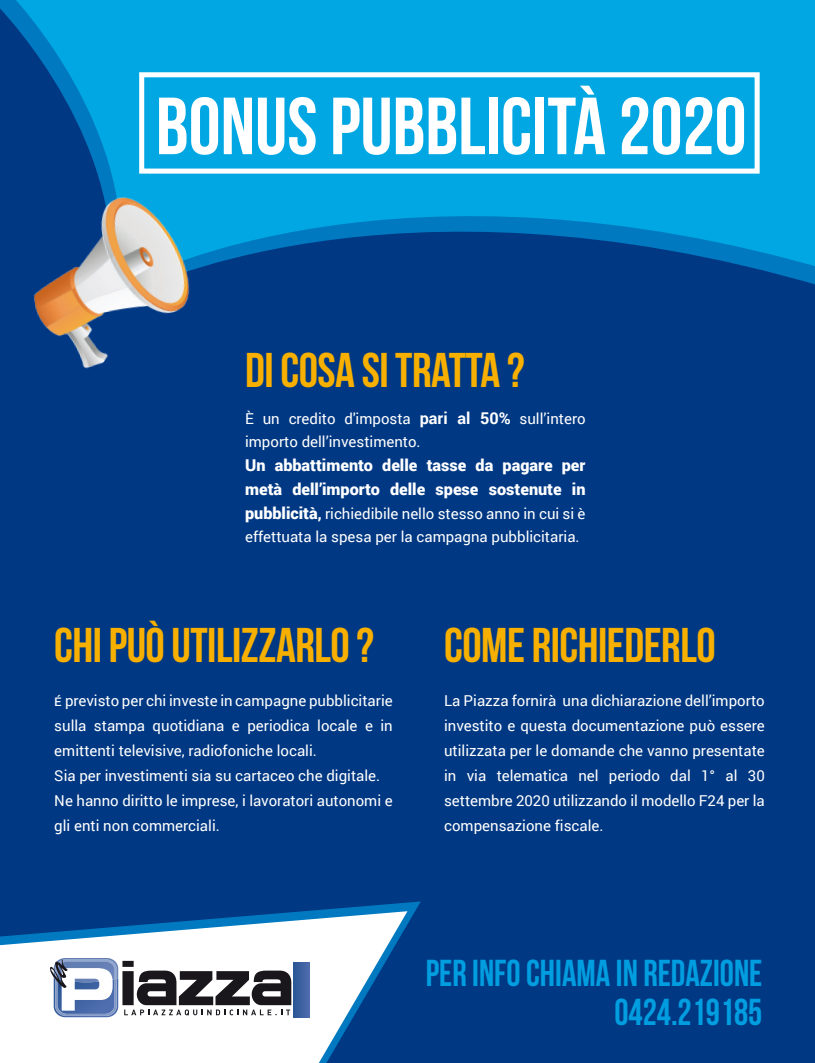
<style>
.page{position:relative;width:815px;height:1063px;background:#003883}
.page>*{position:absolute;margin:0;border:0;box-sizing:border-box;transform-origin:0 0}
.t1{font:80.75px "Bebas Neue";color:#fff}
.t2{font:48.75px "Bebas Neue";letter-spacing:-.01em;color:#f8b000}
.t3{font:37.5px "Bebas Neue";color:#009ee0;scale:.95 1}
.t4{font:900 16.25px/23.8px "Roboto";color:#fff}
.t5{font:15px/25px "Roboto";color:#fff}
.s1{font-weight:700;font-size:16.25px}
.s2{font-weight:900;font-size:16.25px}
.s3{font-weight:900}
</style>
<div class="page">
<svg style="left:309px;top:901px;width:112px;height:24px"></svg>
<svg style="left:0;top:0;width:815px;height:278px;background:#0093d2"></svg>
<svg style="left:0;top:911px;width:407px;height:152px;fill:#fff"></svg>
<svg style="left:294px;top:962px;width:15px;height:55px"></svg>
<svg style="left:49px;top:958px;width:242px;height:59px;background:#9a9da7"></svg>
<div style="left:139px;top:72px;width:621px;height:102px;border:5px solid #fff"></div>
<img style="left:0;top:172px;width:221px;height:197px">
<p class="t1" style="left:156px;top:82px;width:592px">BONUS PUBBLICITÀ 2020</p>
<p class="t2" style="left:245px;top:344px;width:281px">DI COSA SI TRATTA ?</p>
<p class="t5" style="left:245px;top:406px;width:342px;line-height:23.8px">È un credito d'imposta <span class="s1">pari al 50%</span> sull’intero importo dell’investimento.</p>
<p class="t4" style="left:245px;top:453px;width:342px">Un abbattimento delle tasse da pagare per metà dell’importo delle spese sostenute in</p>
<p class="t5" style="left:245px;top:501px;width:342px;line-height:23.8px"><span class="s2">pubblicità</span><span class="s3">,</span> richiedibile nello stesso anno in cui si è effettuata la spesa per la campagna pubblicitaria.</p>
<p class="t2" style="left:54px;top:618px;width:321px">CHI PUÒ UTILIZZARLO ?</p>
<p class="t2" style="left:444px;top:618px;width:273px">COME RICHIEDERLO</p>
<p class="t5" style="left:54px;top:687px;width:340px;text-align:justify">é previsto per chi investe in campagne pubblicitarie sulla stampa quotidiana e periodica locale e in emittenti televisive, radiofoniche locali.</p>
<p class="t5" style="left:54px;top:762px;width:327px">Sia per investimenti sia su cartaceo che digitale.</p>
<p class="t5" style="left:54px;top:787px;width:340px">Ne hanno diritto le imprese, i lavoratori autonomi e gli enti non commerciali.</p>
<p class="t5" style="left:444px;top:687px;width:322px;text-align:justify">La Piazza fornirà una dichiarazione dell’importo investito e questa documentazione può essere utilizzata per le domande che vanno presentate in via telematica nel periodo dal 1° al 30 settembre 2020 utilizzando il modello F24 per la compensazione fiscale.</p>
<p class="t3" style="left:426px;top:952px;width:356px">PER INFO CHIAMA IN REDAZIONE</p>
<p class="t3" style="left:614px;top:991px;width:157px">0424.219185</p>
</div>
